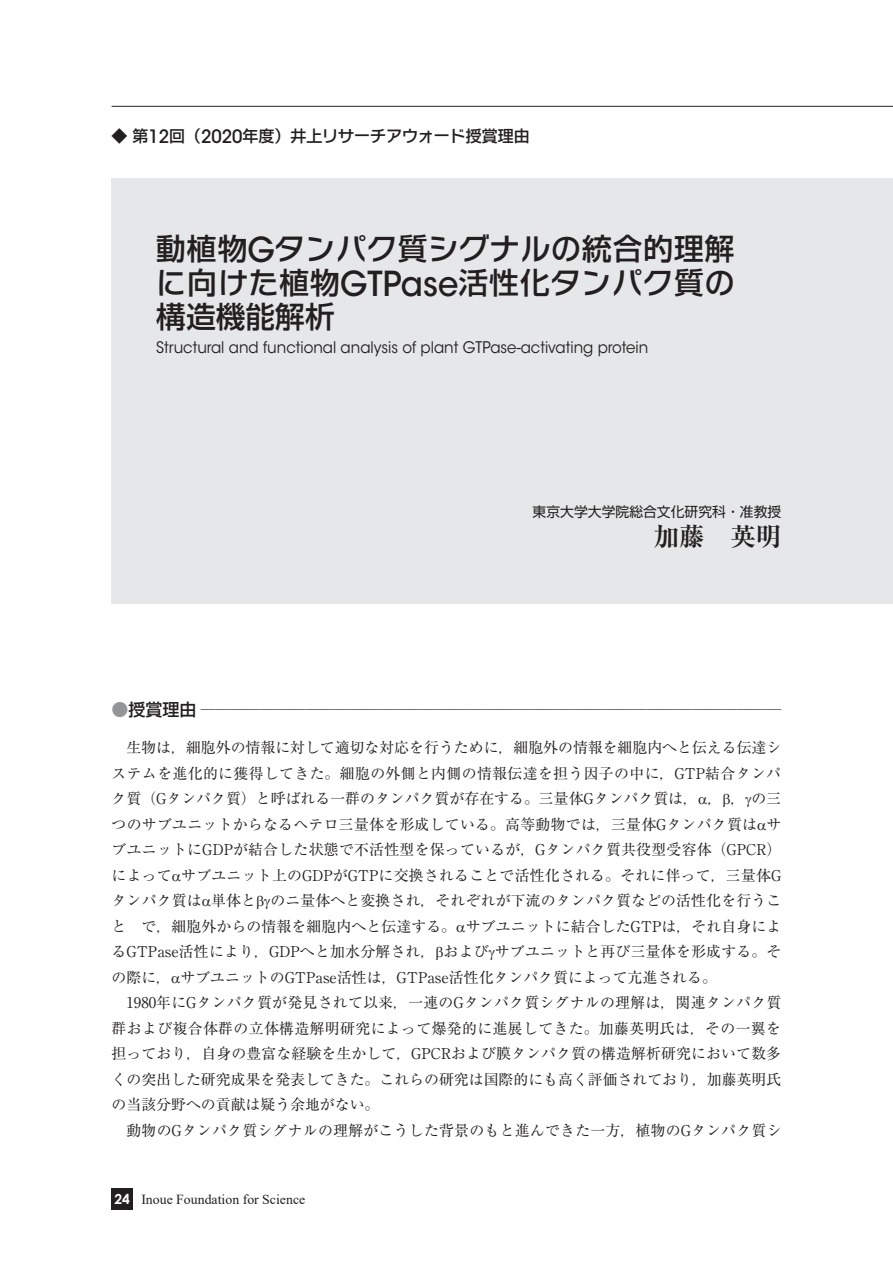
<style>
.page{position:relative;width:893px;height:1263px;background:#fff}
.page>*{position:absolute;margin:0;border:0;box-sizing:border-box;transform-origin:0 0}
.t1{font:500 29.7px "Shin Go Pro";letter-spacing:.03em;color:#231f20}
.t2{font:500 29.7px "Typelabo N Std";letter-spacing:.035em;color:#231f20}
.t3{font:700 25.5px "Ryumin Pro";color:#231f20}
.t4{font:15.9px "ITC Avant Garde Std";color:#231f20;scale:.94 1}
.t5{font:500 15.9px "Shin Go Pro";color:#231f20}
.t6{font:14.85px/25.5px "Ryumin Pro";color:#231f20;text-align:justify}
.t7{font:13.8px "Times New Roman";color:#231f20}
.t8{font:13.8px "Shin Go Pro";color:#231f20}
.s1{font-family:"ITC Avant Garde Std";font-size:18.3px}
.s2{font-family:"Typelabo N Std"}
.s3{font-family:"ITC Avant Garde Std";font-size:34.2px}
.s4{font-family:"Shin Go Pro"}
.s5{font-family:"Shin Go Pro";font-weight:500;font-size:16.95px;color:#939598}
.s6{font-family:"Shin Go Pro";font-weight:500;font-size:16.95px}
.s7{font-family:"Shin Go Pro";font-weight:500}
.s8{font-family:"Century Gothic";font-weight:700;color:#fff}
</style>
<div class="page">
<hr style="left:112px;top:106px;width:781px;height:1px;background:#231f20">
<div style="left:112px;top:1188px;width:21px;height:22px;background:#231f20"></div>
<div style="left:112px;top:179px;width:781px;height:425px;background:#e6e7e9"></div>
<p class="t5" style="left:112px;top:122px;width:419px">◆ 第<span class="s1">12</span>回（<span class="s1">2020</span>年度）井上<span class="s2">リサーチアウォード</span>授賞理由</p>
<h1 class="t1" style="left:156px;top:224px;width:580px">動植物<span class="s3">G</span><span class="s2">タンパク</span>質<span class="s2">シグナルの</span>統合的理解</h1>
<h1 class="t2" style="left:156px;top:260px;width:580px">に<span class="s4">向</span>けた<span class="s4">植物</span><span class="s3">GTPase</span><span class="s4">活性化</span>タンパク<span class="s4">質</span>の</h1>
<h1 class="t1" style="left:156px;top:292px;width:180px">構造機能解析</h1>
<p class="t4" style="left:156px;top:338px;width:525px">Structural and functional analysis of plant GTPase-activating protein</p>
<p class="t8" style="left:533px;top:501px;width:250px">東京大学大学院総合文化研究科・准教授</p>
<h2 class="t3" style="left:654px;top:516px;width:129px">加藤　英明</h2>
<p class="t6" style="left:112px;top:695px;width:671px"><span class="s5">●</span><span class="s6">授賞理由</span> <span class="s7">─</span>──────────────────────────────────────</p>
<p class="t6" style="left:112px;top:734px;width:671px;text-indent:15px">生物は，細胞外の情報に対して適切な対応を行うために，細胞外の情報を細胞内へと伝える伝達システムを進化的に獲得してきた。細胞の外側と内側の情報伝達を担う因子の中に，GTP結合タンパク質（Gタンパク質）と呼ばれる一群のタンパク質が存在する。三量体Gタンパク質は， ，，の三つのサブユニットからなるヘテロ三量体を形成している。高等動物では，三量体Gタンパク質は サブユニットにGDPが結合した状態で不活性型を保っているが，Gタンパク質共役型受容体（GPCR）によって サブユニット上のGDPがGTPに交換されることで活性化される。それに伴って，三量体Gタンパク質は 単体と のニ量体へと変換され，それぞれが下流のタンパク質などの活性化を行うこと　で，細胞外からの情報を細胞内へと伝達する。 サブユニットに結合したGTPは，それ自身によるGTPase活性により，GDPへと加水分解され，およびサブユニットと再び三量体を形成する。その際に， サブユニットのGTPase活性は，GTPase活性化タンパク質によって亢進される。</p>
<p class="t6" style="left:112px;top:989px;width:671px;text-indent:15px">1980年にGタンパク質が発見されて以来，一連のGタンパク質シグナルの理解は，関連タンパク質群および複合体群の立体構造解明研究によって爆発的に進展してきた。加藤英明氏は，その一翼を担っており，自身の豊富な経験を生かして，GPCRおよび膜タンパク質の構造解析研究において数多くの突出した研究成果を発表してきた。これらの研究は国際的にも高く評価されており，加藤英明氏の当該分野への貢献は疑う余地がない。</p>
<p class="t6" style="left:126px;top:1116px;width:656px">動物のGタンパク質シグナルの理解がこうした背景のもと進んできた一方，植物のGタンパク質シ</p>
<p class="t7" style="left:115px;top:1189px;width:192px"><span class="s8">24</span> Inoue Foundation for Science</p>
</div>
